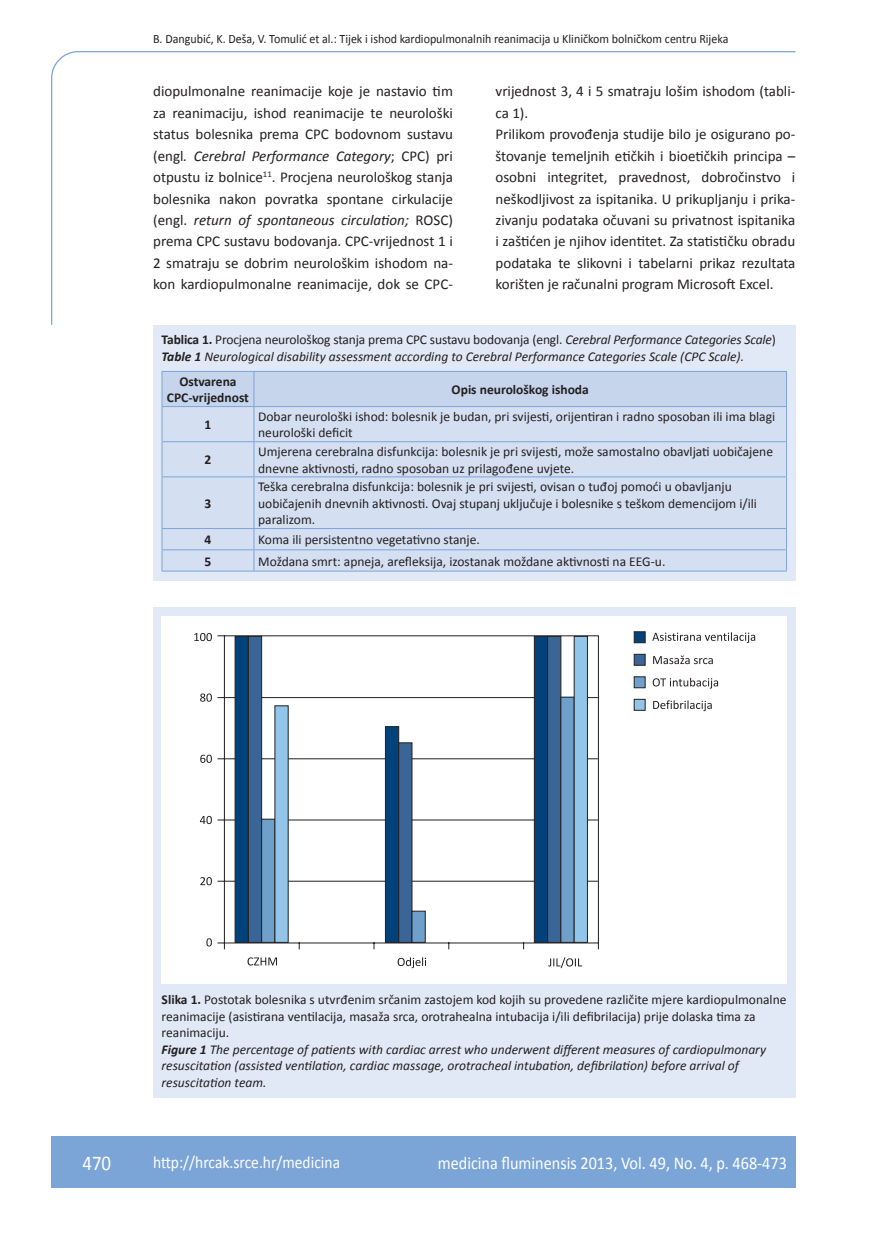
<style>
.page{position:relative;width:872px;height:1234px;background:#fff}
.page>*{position:absolute;margin:0;border:0;box-sizing:border-box;transform-origin:0 0}
.t1{font:21px "Calibri";color:#fff;scale:.9 1}
.t2{font:18px "Calibri";color:#fff;scale:.9 1}
.t3{font:17.25px "Calibri";color:#fff;scale:.9 1}
.t4{font:15px/21.5px "Calibri";color:#231f20;text-align:justify}
.t5{font:13.5px/16.5px "Calibri";color:#231f20}
.t6{font:italic 13.5px/16.5px "Calibri";color:#231f20}
.t7{font:700 13.5px/16.5px "Calibri";color:#231f20;text-align:center}
.t8{font:12.75px "Calibri";color:#231f20;scale:.94 1}
.s1{font-style:italic}
.s2{font-weight:700;font-style:normal}
.s3{font-style:normal}
.s4{font-weight:700}
.s5{font-weight:700;font-style:italic}
</style>
<div class="page">
<svg style="left:51px;top:51px;width:745px;height:275px"></svg>
<div style="left:51px;top:1135px;width:744px;height:51px;background:#7ca5d7"></div>
<div style="left:153px;top:325px;width:642px;height:255px;background:#e1e9f6"></div>
<div style="left:163px;top:372px;width:623px;height:34px;background:#c6d5ec"></div>
<div style="left:163px;top:407px;width:623px;height:163px;background:#d4dff1"></div>
<hr style="left:162px;top:371px;width:92px;height:1px;background:#7ca5d7">
<hr style="left:162px;top:372px;width:1px;height:34px;background:#7ca5d7">
<hr style="left:254px;top:371px;width:533px;height:1px;background:#7ca5d7">
<hr style="left:253px;top:372px;width:1px;height:34px;background:#7ca5d7">
<hr style="left:786px;top:372px;width:1px;height:34px;background:#7ca5d7">
<hr style="left:162px;top:406px;width:92px;height:1px;background:#7ca5d7">
<hr style="left:162px;top:407px;width:1px;height:34px;background:#7ca5d7">
<hr style="left:254px;top:406px;width:533px;height:1px;background:#7ca5d7">
<hr style="left:253px;top:407px;width:1px;height:34px;background:#7ca5d7">
<hr style="left:786px;top:407px;width:1px;height:34px;background:#7ca5d7">
<hr style="left:162px;top:441px;width:92px;height:1px;background:#7ca5d7">
<hr style="left:162px;top:442px;width:1px;height:34px;background:#7ca5d7">
<hr style="left:254px;top:441px;width:533px;height:1px;background:#7ca5d7">
<hr style="left:253px;top:442px;width:1px;height:34px;background:#7ca5d7">
<hr style="left:786px;top:442px;width:1px;height:34px;background:#7ca5d7">
<hr style="left:162px;top:476px;width:92px;height:1px;background:#7ca5d7">
<hr style="left:162px;top:477px;width:1px;height:51px;background:#7ca5d7">
<hr style="left:254px;top:476px;width:533px;height:1px;background:#7ca5d7">
<hr style="left:253px;top:477px;width:1px;height:51px;background:#7ca5d7">
<hr style="left:786px;top:477px;width:1px;height:51px;background:#7ca5d7">
<hr style="left:162px;top:528px;width:92px;height:1px;background:#7ca5d7">
<hr style="left:254px;top:528px;width:533px;height:1px;background:#7ca5d7">
<hr style="left:162px;top:549px;width:92px;height:1px;background:#7ca5d7">
<svg style="left:162px;top:529px;width:1px;height:41px"></svg>
<hr style="left:254px;top:549px;width:533px;height:1px;background:#7ca5d7">
<svg style="left:253px;top:529px;width:1px;height:41px"></svg>
<svg style="left:786px;top:529px;width:1px;height:41px"></svg>
<hr style="left:162px;top:570px;width:92px;height:1px;background:#7ca5d7">
<hr style="left:254px;top:570px;width:533px;height:1px;background:#7ca5d7">
<div style="left:153px;top:607px;width:642px;height:490px;background:#e1e9f6"></div>
<div style="left:162px;top:616px;width:624px;height:367px;background:#fff"></div>
<div style="left:634px;top:631px;width:11px;height:12px;background:#004279;border:1px solid #231f20"></div>
<div style="left:634px;top:653px;width:11px;height:12px;background:#3a6697;border:1px solid #231f20"></div>
<div style="left:634px;top:676px;width:11px;height:12px;background:#6fa0cb;border:1px solid #231f20"></div>
<div style="left:634px;top:698px;width:11px;height:12px;background:#92c5ea;border:1px solid #231f20"></div>
<svg style="left:217px;top:635px;width:382px;height:314px"></svg>
<div style="left:534px;top:636px;width:14px;height:306px;background:#004279;border:1px solid #231f20"></div>
<div style="left:385px;top:726px;width:14px;height:216px;background:#004279;border:1px solid #231f20"></div>
<div style="left:547px;top:636px;width:14px;height:306px;background:#3a6697;border:1px solid #231f20"></div>
<div style="left:398px;top:742px;width:14px;height:200px;background:#3a6697;border:1px solid #231f20"></div>
<div style="left:560px;top:696px;width:14px;height:246px;background:#6fa0cb;border:1px solid #231f20"></div>
<div style="left:411px;top:910px;width:14px;height:32px;background:#6fa0cb;border:1px solid #231f20"></div>
<div style="left:235px;top:636px;width:14px;height:306px;background:#004279;border:1px solid #231f20"></div>
<div style="left:248px;top:636px;width:14px;height:306px;background:#3a6697;border:1px solid #231f20"></div>
<div style="left:261px;top:818px;width:14px;height:124px;background:#6fa0cb;border:1px solid #231f20"></div>
<div style="left:274px;top:705px;width:14px;height:237px;background:#92c5ea"></div>
<div style="left:574px;top:636px;width:14px;height:306px;background:#92c5ea;border:1px solid #231f20"></div>
<svg style="left:194px;top:633px;width:18px;height:8px"></svg>
<svg style="left:200px;top:693px;width:12px;height:8px"></svg>
<svg style="left:200px;top:754px;width:12px;height:8px"></svg>
<svg style="left:200px;top:815px;width:12px;height:8px"></svg>
<svg style="left:200px;top:877px;width:12px;height:8px"></svg>
<svg style="left:247px;top:957px;width:30px;height:8px"></svg>
<svg style="left:397px;top:957px;width:29px;height:10px"></svg>
<svg style="left:548px;top:957px;width:34px;height:10px"></svg>
<svg style="left:652px;top:632px;width:103px;height:11px"></svg>
<svg style="left:653px;top:655px;width:60px;height:9px"></svg>
<svg style="left:652px;top:677px;width:66px;height:11px"></svg>
<svg style="left:653px;top:700px;width:58px;height:11px"></svg>
<svg style="left:206px;top:938px;width:6px;height:8px"></svg>
<p class="t8" style="left:153px;top:30px;width:613px">B. Dangubić, K. Deša, V. Tomulić et al.: Tijek i ishod kardiopulmonalnih reanimacija u Kliničkom bolničkom centru Rijeka</p>
<p class="t4" style="left:153px;top:80px;width:301px">diopulmonalne reanimacije koje je nastavio tim za reanimaciju, ishod reanimacije te neurološki status bolesnika prema CPC bodovnom sustavu (engl<span class="s1">. Cerebral Performance Category</span>; CPC) pri otpustu iz bolnice<sup>11</sup>. Procjena neurološkog stanja bolesnika nakon povratka spontane cirkulacije (engl. <span class="s1">return of spontaneous circulation;</span> ROSC) prema CPC sustavu bodovanja. CPC-vrijednost 1 i 2 smatraju se dobrim neurološkim ishodom na&shy;kon kardiopulmonalne reanimacije, dok se CPC-</p>
<p class="t4" style="left:495px;top:80px;width:301px;text-align:left">vrijednost 3, 4 i 5 smatraju lošim ishodom (tabli&shy;ca 1).<br>Prilikom provođenja studije bilo je osigurano po&shy;štovanje temeljnih etičkih i bioetičkih principa – osobni integritet, pravednost, dobročinstvo i neškodljivost za ispitanika. U prikupljanju i prika&shy;zivanju podataka očuvani su privatnost ispitanika i zaštićen je njihov identitet. Za statističku obradu podataka te slikovni i tabelarni prikaz rezultata korišten je računalni program Microsoft Excel.</p>
<p class="t6" style="left:162px;top:331px;width:616px"><span class="s2">Tablica 1.</span> <span class="s3">Procjena neurološkog stanja prema CPC sustavu bodovanja (engl.</span> Cerebral Performance Categories Scale<span class="s3">)<br></span><span class="s4">Table 1</span> Neurological disability assessment according to Cerebral Performance Categories Scale (CPC Scale).</p>
<p class="t7" style="left:167px;top:372px;width:83px">Ostvarena<br>CPC-vrijednost</p>
<p class="t7" style="left:451px;top:380px;width:139px">Opis neurološkog ishoda</p>
<p class="t7" style="left:204px;top:416px;width:8px">1</p>
<p class="t5" style="left:258px;top:407px;width:518px">Dobar neurološki ishod: bolesnik je budan, pri svijesti, orijentiran i radno sposoban ili ima blagi neurološki deficit</p>
<p class="t7" style="left:204px;top:451px;width:8px">2</p>
<p class="t5" style="left:258px;top:442px;width:516px">Umjerena cerebralna disfunkcija: bolesnik je pri svijesti, može samostalno obavljati uobičajene dnevne aktivnosti, radno sposoban uz prilagođene uvjete.</p>
<p class="t7" style="left:204px;top:494px;width:8px">3</p>
<p class="t5" style="left:258px;top:478px;width:500px">Teška cerebralna disfunkcija: bolesnik je pri svijesti, ovisan o tuđoj pomoći u obavljanju uobičajenih dnevnih aktivnosti. Ovaj stupanj uključuje i bolesnike s teškom demencijom i/ili paralizom.</p>
<p class="t7" style="left:204px;top:530px;width:8px">4</p>
<p class="t5" style="left:258px;top:530px;width:223px">Koma ili persistentno vegetativno stanje.</p>
<p class="t7" style="left:204px;top:552px;width:8px">5</p>
<p class="t5" style="left:258px;top:552px;width:409px">Moždana smrt: apneja, arefleksija, izostanak moždane aktivnosti na EEG-u.</p>
<p class="t5" style="left:162px;top:990px;width:626px"><span class="s4">Slika 1.</span> Postotak bolesnika s utvrđenim srčanim zastojem kod kojih su provedene različite mjere kardiopulmonalne reanimacije (asistirana ventilacija, masaža srca, orotrahealna intubacija i/ili defibrilacija) prije dolaska tima za reanimaciju.<br><span class="s5">Figure 1</span> <span class="s1">The percentage of patients with cardiac arrest who underwent different measures of cardiopulmonary resuscitation (assisted ventilation, cardiac massage, orotracheal intubation, defibrilation) before arrival of resuscitation team.</span></p>
<h1 class="t1" style="left:82px;top:1149px;width:33px">470</h1>
<p class="t3" style="left:153px;top:1150px;width:209px">http://hrcak.srce.hr/medicina</p>
<h2 class="t2" style="left:438px;top:1151px;width:389px">medicina fluminensis 2013, Vol. 49, No. 4, p. 468-473</h2>
</div>
